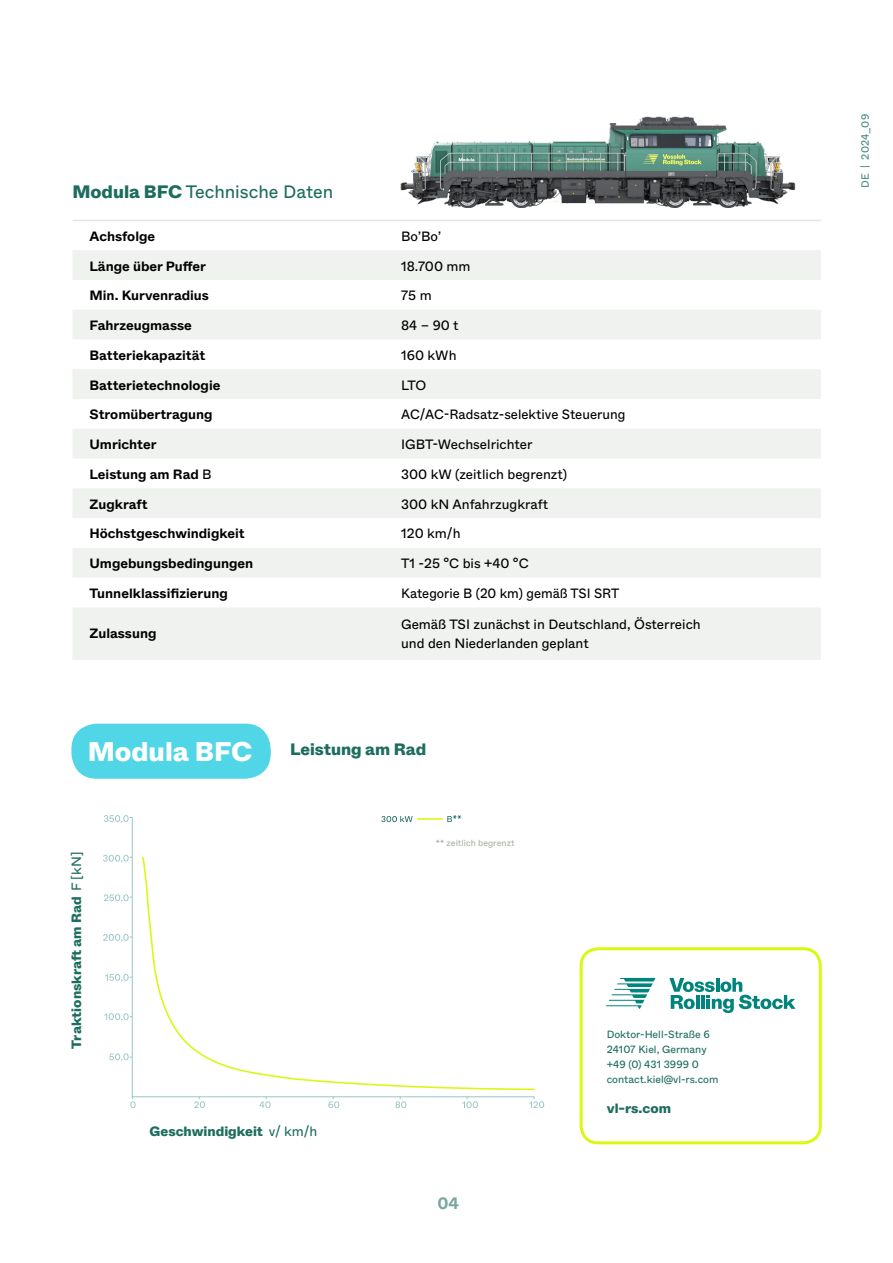
<style>
.page{position:relative;width:893px;height:1263px;background:#fff}
.page>*{position:absolute;margin:0;border:0;box-sizing:border-box;transform-origin:0 0}
.t1{font:800 27px "Vossloh Rolling Stock Whyte";color:#fff}
.t2{font:18px "Vossloh Rolling Stock Whyte";color:#1d6d5e}
.t3{font:800 16.5px "Vossloh Rolling Stock Whyte";color:#1d6d5e}
.t4{font:700 16.5px "Vossloh Rolling Stock Whyte";color:#77a79e}
.t5{font:13.5px/19.5px "Vossloh Rolling Stock Whyte";color:#000}
.t6{font:700 13.5px "Vossloh Rolling Stock Whyte";color:#000}
.t7{font:800 13.5px "Vossloh Rolling Stock Whyte";color:#1d6d5e}
.t8{font:10.5px/15px "Vossloh Rolling Stock Whyte";color:#1d6d5e}
.t9{font:10.5px "Vossloh Rolling Stock Whyte";color:#4a8a7e}
.t10{font:8.85px "Vossloh Rolling Stock Whyte";color:#a5b4a1}
.s1{font-weight:800}
.s2{font-weight:400}
.s3{font-size:7.8px}
</style>
<div class="page">
<svg style="left:73px;top:250px;width:748px;height:89px;fill:#f0f2ef"></svg>
<svg style="left:73px;top:369px;width:748px;height:288px;fill:#f0f2ef"></svg>
<hr style="left:72px;top:657px;width:312px;height:3px;background:#f0f2ef">
<hr style="left:384px;top:657px;width:437px;height:3px;background:#f0f2ef">
<hr style="left:72px;top:220px;width:312px;height:1px;background:#e1e6e0">
<hr style="left:384px;top:220px;width:437px;height:1px;background:#e1e6e0">
<svg style="left:669px;top:978px;width:127px;height:35px"></svg>
<svg style="left:606px;top:978px;width:49px;height:31px"></svg>
<div style="left:580px;top:947px;width:242px;height:197px;border:3px solid #daf811;border-radius:17px"></div>
<img style="left:400px;top:116px;width:396px;height:91px">
<div style="left:71px;top:724px;width:200px;height:55px;background:#51d6e7;border-radius:26px"></div>
<svg style="left:131px;top:816px;width:404px;height:282px"></svg>
<svg style="left:130px;top:1097px;width:6px;height:11px"></svg>
<svg style="left:194px;top:1097px;width:11px;height:11px"></svg>
<svg style="left:260px;top:1097px;width:11px;height:11px"></svg>
<svg style="left:328px;top:1097px;width:11px;height:11px"></svg>
<svg style="left:395px;top:1097px;width:11px;height:11px"></svg>
<svg style="left:462px;top:1097px;width:16px;height:11px"></svg>
<svg style="left:529px;top:1097px;width:15px;height:11px"></svg>
<svg style="left:104px;top:815px;width:28px;height:8px"></svg>
<svg style="left:103px;top:855px;width:29px;height:8px"></svg>
<svg style="left:104px;top:894px;width:28px;height:8px"></svg>
<svg style="left:103px;top:934px;width:29px;height:8px"></svg>
<svg style="left:105px;top:974px;width:27px;height:8px"></svg>
<svg style="left:104px;top:1013px;width:28px;height:8px"></svg>
<svg style="left:109px;top:1053px;width:23px;height:8px"></svg>
<svg style="left:141px;top:817px;width:394px;height:274px"></svg>
<div style="left:436px;top:824px;width:109px;height:33px;background:#fff"></div>
<h2 class="t2" style="left:72px;top:180px;width:262px"><span class="s1">Modula BFC</span> Technische Daten</h2>
<p class="t6" style="left:90px;top:227px;width:67px">Achsfolge</p>
<p class="t5" style="left:401px;top:226px;width:42px">Bo’Bo’</p>
<p class="t6" style="left:90px;top:257px;width:118px">Länge über Puffer</p>
<p class="t5" style="left:401px;top:256px;width:71px">18.700 mm</p>
<p class="t6" style="left:90px;top:287px;width:121px">Min. Kurvenradius</p>
<p class="t5" style="left:401px;top:286px;width:32px">75 m</p>
<p class="t6" style="left:90px;top:317px;width:104px">Fahrzeugmasse</p>
<p class="t5" style="left:401px;top:316px;width:59px">84 – 90 t</p>
<p class="t6" style="left:90px;top:346px;width:117px">Batteriekapazität</p>
<p class="t5" style="left:401px;top:345px;width:57px">160 kWh</p>
<p class="t6" style="left:90px;top:376px;width:132px">Batterietechnologie</p>
<p class="t5" style="left:401px;top:375px;width:27px">LTO</p>
<p class="t6" style="left:90px;top:406px;width:125px">Stromübertragung</p>
<p class="t5" style="left:401px;top:405px;width:226px">AC/AC-Radsatz-selektive Steuerung</p>
<p class="t6" style="left:90px;top:436px;width:69px">Umrichter</p>
<p class="t5" style="left:401px;top:435px;width:133px">IGBT-Wechselrichter</p>
<p class="t6" style="left:90px;top:465px;width:124px">Leistung am Rad <span class="s2">B</span></p>
<p class="t5" style="left:401px;top:465px;width:168px">300 kW (zeitlich begrenzt)</p>
<p class="t6" style="left:90px;top:495px;width:60px">Zugkraft</p>
<p class="t5" style="left:401px;top:494px;width:148px">300 kN Anfahrzugkraft</p>
<p class="t6" style="left:90px;top:525px;width:157px">Höchstgeschwindigkeit</p>
<p class="t5" style="left:401px;top:524px;width:61px">120 km/h</p>
<p class="t6" style="left:90px;top:555px;width:165px">Umgebungsbedingungen</p>
<p class="t5" style="left:401px;top:554px;width:129px">T1 -25 °C bis +40 °C</p>
<p class="t6" style="left:90px;top:584px;width:140px">Tunnelklassifizierung</p>
<p class="t5" style="left:401px;top:584px;width:220px">Kategorie B (20 km) gemäß TSI SRT</p>
<p class="t6" style="left:90px;top:625px;width:69px">Zulassung</p>
<p class="t5" style="left:401px;top:614px;width:301px">Gemäß TSI zunächst in Deutschland, Österreich und den Niederlanden geplant</p>
<h1 class="t1" style="left:88px;top:733px;width:166px">Modula BFC</h1>
<p class="t3" style="left:290px;top:738px;width:138px">Leistung am Rad</p>
<p class="t7" style="left:68px;top:1048px;width:198px;rotate:-90deg">Traktionskraft am Rad <span class="s2">F [kN]</span></p>
<p class="t7" style="left:150px;top:1122px;width:169px">Geschwindigkeit <span class="s2">v/ km/h</span></p>
<p class="t10" style="left:436px;top:837px;width:80px"><span class="s3">**</span> zeitlich begrenzt</p>
<p class="t4" style="left:437px;top:1193px;width:23px">04</p>
<p class="t8" style="left:607px;top:1027px;width:113px">Doktor-Hell-Straße 6<br>24107 Kiel, Germany +49 (0) 431 3999 0 contact.kiel@vl-rs.com</p>
<p class="t7" style="left:607px;top:1100px;width:66px">vl-rs.com</p>
<p class="t9" style="left:858px;top:188px;width:75px;rotate:-90deg">DE | 2024_09</p>
</div>
